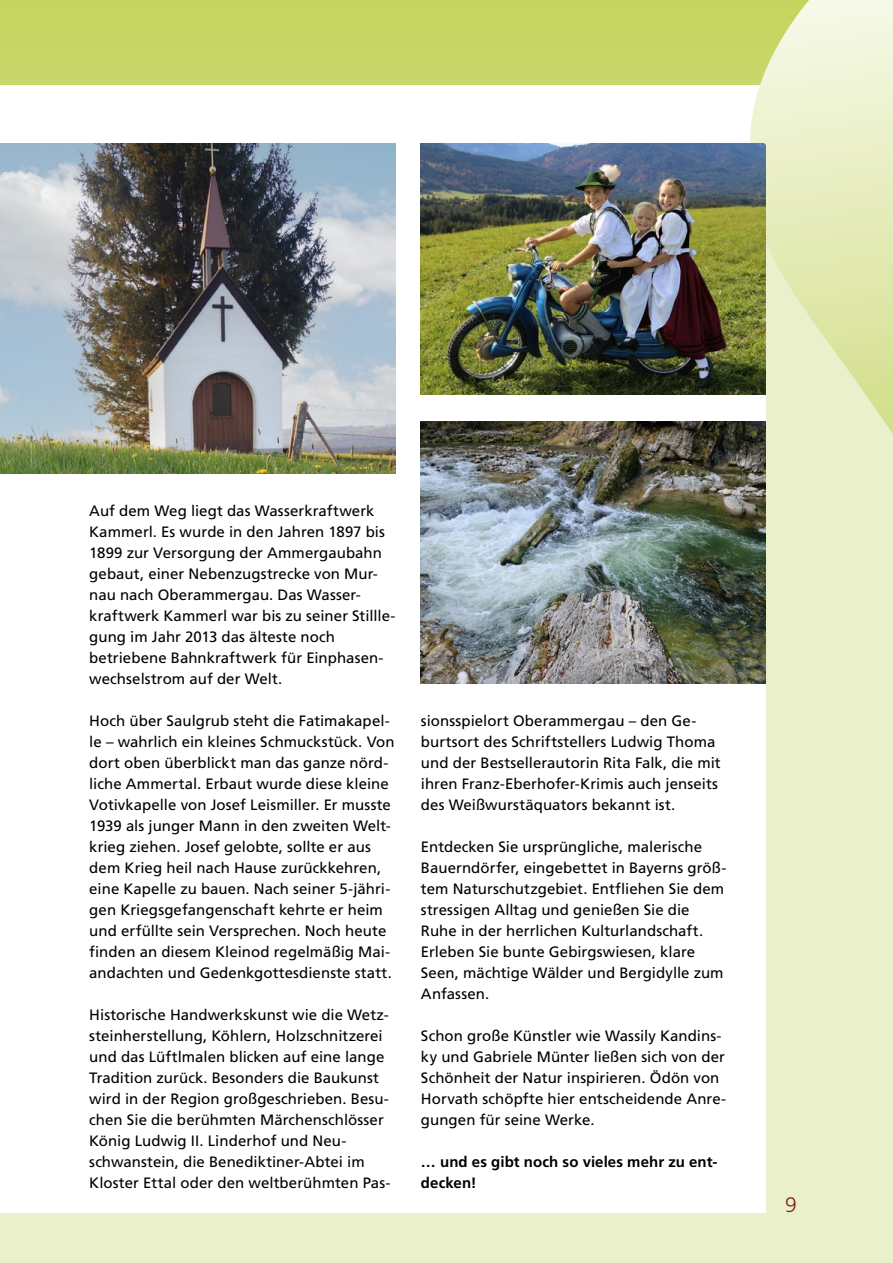
<style>
.page{position:relative;width:893px;height:1263px;background:#fff}
.page>*{position:absolute;margin:0;border:0;box-sizing:border-box;transform-origin:0 0}
.t1{font:300 21px "Frutiger LT Std";color:#891b18}
.t2{font:15px/21px "Frutiger LT Std";letter-spacing:.005em;color:#000}
.t3{font:700 15px/21px "Frutiger LT Std";letter-spacing:.005em;color:#000}
</style>
<div class="page">
<div style="left:0;top:0;width:893px;height:906px;background:#c7d565"></div>
<div style="left:0;top:187px;width:893px;height:1076px;background:#e9f0cb"></div>
<div style="left:0;top:85px;width:765px;height:1128px;background:#fff"></div>
<svg style="left:748px;top:0;width:145px;height:453px"></svg>
<img style="left:421px;top:144px;width:344px;height:251px">
<img style="left:0;top:144px;width:395px;height:330px">
<img style="left:421px;top:421px;width:344px;height:262px">
<p class="t2" style="left:89px;top:500px;width:308px">Auf dem Weg liegt das Wasserkraftwerk Kammerl. Es wurde in den Jahren 1897 bis 1899 zur Versorgung der Ammergaubahn gebaut, einer Nebenzugstrecke von Mur&shy;nau nach Oberammergau. Das Wasser&shy;kraftwerk Kammerl war bis zu seiner Stillle&shy;gung im Jahr 2013 das älteste noch betriebene Bahnkraftwerk für Einphasen&shy;wechselstrom auf der Welt.</p>
<p class="t2" style="left:89px;top:710px;width:307px">Hoch über Saulgrub steht die Fatimakapel&shy;le – wahrlich ein kleines Schmuckstück. Von dort oben überblickt man das ganze nörd&shy;liche Ammertal. Erbaut wurde diese kleine Votivkapelle von Josef Leismiller. Er musste 1939 als junger Mann in den zweiten Welt&shy;krieg ziehen. Josef gelobte, sollte er aus dem Krieg heil nach Hause zurückkehren, eine Kapelle zu bauen. Nach seiner 5-jähri&shy;gen Kriegsgefangenschaft kehrte er heim und erfüllte sein Versprechen. Noch heute finden an diesem Kleinod regelmäßig Mai&shy;andachten und Gedenkgottesdienste statt.</p>
<p class="t2" style="left:89px;top:1004px;width:303px">Historische Handwerkskunst wie die Wetz&shy;steinherstellung, Köhlern, Holzschnitzerei und das Lüftlmalen blicken auf eine lange Tradition zurück. Besonders die Baukunst wird in der Region großgeschrieben. Besu&shy;chen Sie die berühmten Märchenschlösser König Ludwig II. Linderhof und Neu&shy;schwanstein, die Benediktiner-Abtei im Kloster Ettal oder den weltberühmten Pas-</p>
<p class="t2" style="left:421px;top:710px;width:301px">sionsspielort Oberammergau – den Ge&shy;burtsort des Schriftstellers Ludwig Thoma und der Bestsellerautorin Rita Falk, die mit ihren Franz-Eberhofer-Krimis auch jenseits des Weißwurstäquators bekannt ist.</p>
<p class="t2" style="left:421px;top:836px;width:307px">Entdecken Sie ursprüngliche, malerische Bauerndörfer, eingebettet in Bayerns größ&shy;tem Naturschutzgebiet. Entfliehen Sie dem stressigen Alltag und genießen Sie die Ruhe in der herrlichen Kulturlandschaft.<br>Erleben Sie bunte Gebirgswiesen, klare Seen, mächtige Wälder und Bergidylle zum Anfassen.</p>
<p class="t2" style="left:421px;top:1025px;width:307px">Schon große Künstler wie Wassily Kandins&shy;ky und Gabriele Münter ließen sich von der Schönheit der Natur inspirieren. Ödön von Horvath schöpfte hier entscheidende Anre&shy;gungen für seine Werke.</p>
<p class="t3" style="left:421px;top:1151px;width:298px">… und es gibt noch so vieles mehr zu ent&shy;decken!</p>
<h1 class="t1" style="left:785px;top:1192px;width:13px">9</h1>
</div>
